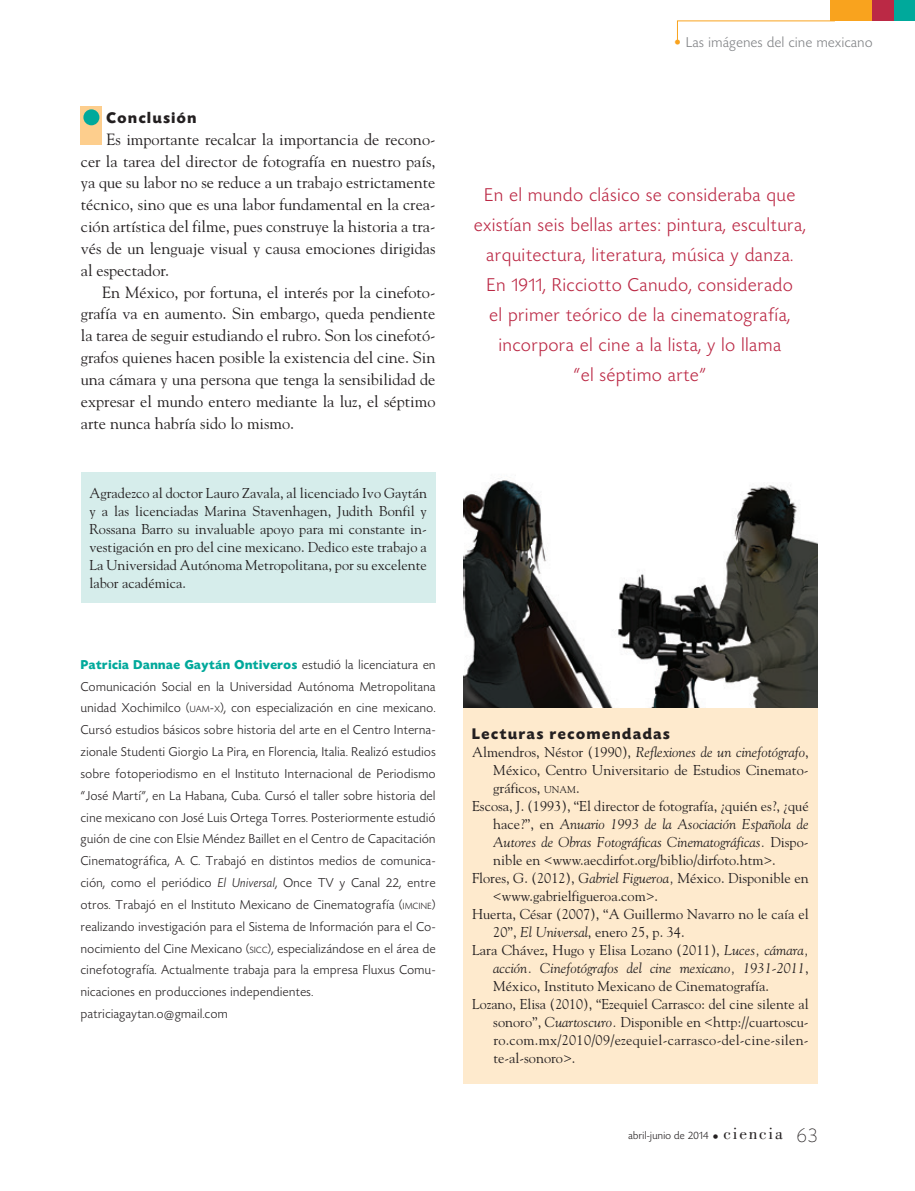
<style>
.page{position:relative;width:915px;height:1191px;background:#fff}
.page>*{position:absolute;margin:0;border:0;box-sizing:border-box;transform-origin:0 0}
.t1{font:300 19.5px/30px "Today HEF";letter-spacing:.05em;color:#bb2945;text-align:center}
.t2{font:16.2px/21.8px "Goudy";color:#231f20;text-align:justify}
.t3{font:700 16.2px "Today HEF";letter-spacing:.1em;color:#231f20}
.t4{font:300 15px "Today HEF";letter-spacing:.04em;color:#808285}
.t5{font:14.25px/18px "Goudy";color:#231f20;text-align:justify}
.t6{font:italic 14.25px "Goudy";color:#231f20}
.t7{font:14.25px "Goudy";letter-spacing:.02em;color:#231f20}
.t8{font:300 13.5px/21.9px "Today HEF";letter-spacing:.04em;color:#231f20}
.t9{font:300 11.25px "Today HEF";letter-spacing:.03em;color:#231f20}
.s1{font-weight:700;color:#00a99b}
.s2{font-size:9.45px}
.s3{font-style:inherit}
.s4{font-style:italic}
.s5{color:#f9a31e}
.s6{font-style:normal}
.s7{font-size:10.05px}
.s8{font-weight:200;font-size:13.5px}
.s9{font-family:"Bodoni";font-weight:400;font-size:17.25px}
.s10{font-weight:200;font-size:21px}
</style>
<div class="page">
<div style="left:893px;top:0;width:21px;height:21px;background:#00a99b"></div>
<div style="left:829px;top:0;width:43px;height:21px;background:#f9a31e"></div>
<div style="left:872px;top:0;width:21px;height:21px;background:#bb2945"></div>
<svg style="left:677px;top:20px;width:158px;height:22px"></svg>
<img style="left:463px;top:478px;width:354px;height:230px">
<div style="left:463px;top:708px;width:354px;height:375px;background:#feeacd"></div>
<div style="left:81px;top:472px;width:354px;height:131px;background:#d6edeb"></div>
<div style="left:81px;top:106px;width:21px;height:39px;background:#fdce8d"></div>
<div style="left:83px;top:109px;width:16px;height:16px;background:#00a99b;border-radius:50%"></div>
<p class="t3" style="left:106px;top:109px;width:91px">Conclusión</p>
<p class="t2" style="left:81px;top:128px;width:356px;text-indent:26px">Es importante recalcar la importancia de recono&shy;cer la tarea del director de fotografía en nuestro país, ya que su labor no se reduce a un trabajo estrictamente técnico, sino que es una labor fundamental en la crea&shy;ción artística del filme, pues construye la historia a tra&shy;vés de un lenguaje visual y causa emociones dirigidas al espectador.</p>
<p class="t2" style="left:81px;top:280px;width:356px;text-indent:21px">En México, por fortuna, el interés por la cinefoto&shy;grafía va en aumento. Sin embargo, queda pendiente la tarea de seguir estudiando el rubro. Son los cinefotó&shy;grafos quienes hacen posible la existencia del cine. Sin una cámara y una persona que tenga la sensibilidad de expresar el mundo entero mediante la luz, el séptimo arte nunca habría sido lo mismo.</p>
<p class="t5" style="left:89px;top:484px;width:339px">Agradezco al doctor Lauro Zavala, al licenciado Ivo Gaytán y a las licenciadas Marina Stavenhagen, Judith Bonfil y Rossana Barro su invaluable apoyo para mi constante in&shy;vestigación en pro del cine mexicano. Dedico este trabajo a La Universidad Autónoma Metropolitana, por su excelente labor académica.</p>
<p class="t8" style="left:81px;top:654px;width:356px"><span class="s1">Patricia Dannae Gaytán Ontiveros</span> estudió la licenciatura en Comunicación Social en la Universidad Autónoma Metropolitana unidad Xochimilco (<span class="s2">UAM</span><span class="s3">-</span><span class="s2">X</span>), con especialización en cine mexicano.<br>Cursó estudios básicos sobre historia del arte en el Centro Interna&shy;zionale Studenti Giorgio La Pira, en Florencia, Italia. Realizó estudios sobre fotoperiodismo en el Instituto Internacional de Periodismo “José Martí”, en La Habana, Cuba. Cursó el taller sobre historia del cine mexicano con José Luis Ortega Torres. Posteriormente estudió guión de cine con Elsie Méndez Baillet en el Centro de Capacitación Cinematográfica, A. C. Trabajó en distintos medios de comunica&shy;ción, como el periódico <span class="s4">El Universal</span>, Once TV y Canal 22, entre otros. Trabajó en el Instituto Mexicano de Cinematografía (<span class="s2">IMCINE</span>) realizando investigación para el Sistema de Información para el Co&shy;nocimiento del Cine Mexicano (<span class="s2">SICC</span>), especializándose en el área de cinefotografía. Actualmente trabaja para la empresa Fluxus Comu&shy;nicaciones en producciones independientes. patriciagaytan.o@gmail.com</p>
<p class="t4" style="left:673px;top:34px;width:200px"><span class="s5">•</span> Las imágenes del cine mexicano</p>
<p class="t1" style="left:474px;top:181px;width:333px">En el mundo clásico se consideraba que existían seis bellas artes: pintura, escultura, arquitectura, literatura, música y danza.<br>En 1911, Ricciotto Canudo, considerado<br>el primer teórico de la cinematografía, incorpora el cine a la lista, y lo llama<br>“el séptimo arte”</p>
<p class="t3" style="left:472px;top:725px;width:199px">Lecturas recomendadas</p>
<p class="t6" style="left:472px;top:743px;width:338px"><span class="s6">Almendros, Néstor (1990),</span> Reflexiones de un cinefotógrafo<span class="s6">,</span></p>
<p class="t5" style="left:493px;top:760px;width:317px">México, Centro Universitario de Estudios Cinemato-</p>
<p class="t5" style="left:493px;top:778px;width:88px">gráficos, <span class="s7">UNAM</span>.</p>
<p class="t5" style="left:472px;top:796px;width:334px">Escosa, J. (1993), “El director de fotografía, ¿quién es?, ¿qué</p>
<p class="t6" style="left:493px;top:815px;width:317px"><span class="s6">hace?”, en</span> Anuario 1993 de la Asociación Española de</p>
<p class="t6" style="left:493px;top:833px;width:317px">Autores de Obras Fotográficas Cinematográficas. <span class="s6">Dispo-</span></p>
<p class="t5" style="left:493px;top:850px;width:284px">nible en &lt;www.aecdirfot.org/biblio/dirfoto.htm&gt;.</p>
<p class="t5" style="left:472px;top:868px;width:338px">Flores, G. (2012), <span class="s4">Gabriel Figueroa,</span> México. Disponible en</p>
<p class="t5" style="left:493px;top:886px;width:166px">&lt;www.gabrielfigueroa.com&gt;.</p>
<p class="t5" style="left:472px;top:904px;width:338px">Huerta, César (2007), “A Guillermo Navarro no le caía el</p>
<p class="t5" style="left:493px;top:922px;width:193px">20”, <span class="s4">El Universal</span>, enero 25, p. 34.</p>
<p class="t5" style="left:472px;top:940px;width:338px">Lara Chávez, Hugo y Elisa Lozano (2011), <span class="s4">Luces, cámara,</span></p>
<p class="t6" style="left:493px;top:959px;width:317px">acción. Cinefotógrafos del cine mexicano, 1931-2011<span class="s6">,</span></p>
<p class="t5" style="left:493px;top:976px;width:277px">México, Instituto Mexicano de Cinematografía.</p>
<p class="t5" style="left:472px;top:994px;width:338px">Lozano, Elisa (2010), “Ezequiel Carrasco: del cine silente al</p>
<p class="t5" style="left:493px;top:1012px;width:317px">sonoro”, <span class="s4">Cuartoscuro.</span> Disponible en &lt;http://cuartoscu-</p>
<p class="t7" style="left:493px;top:1030px;width:317px">ro.com.mx/2010/09/ezequiel-carrasco-del-cine-silen-</p>
<p class="t5" style="left:493px;top:1048px;width:83px">te-al-sonoro&gt;.</p>
<p class="t9" style="left:628px;top:1129px;width:190px">abril-junio de 2014 <span class="s8">•</span> <span class="s9">ciencia</span> <span class="s10">63</span></p>
</div>
